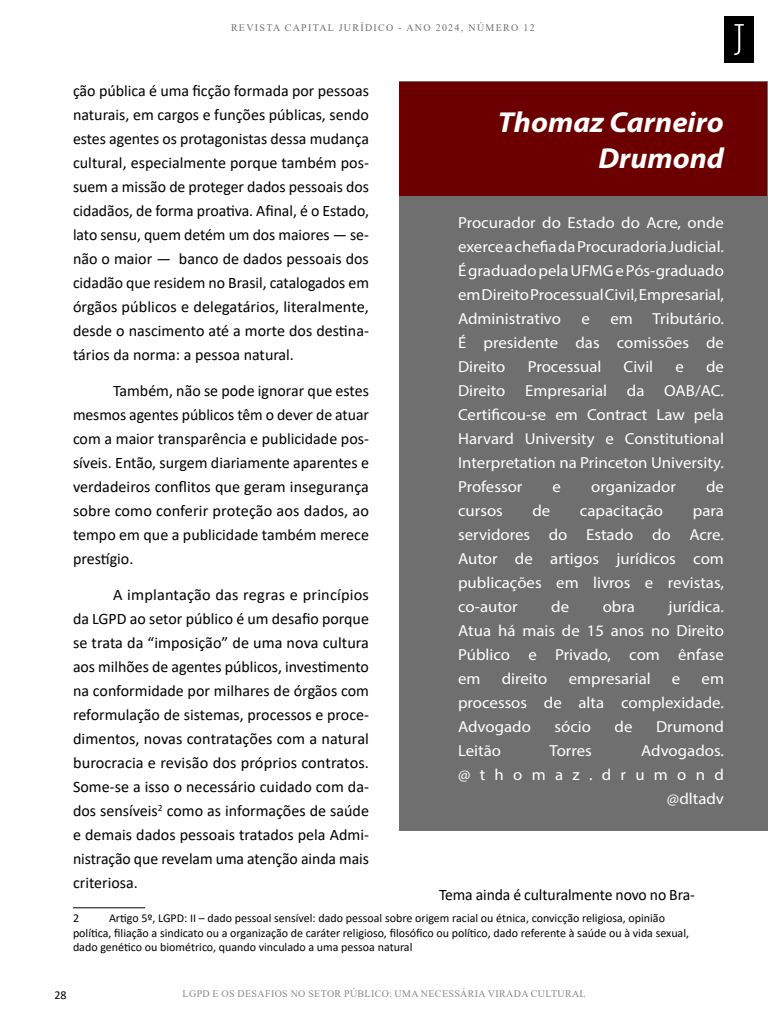
<style>
.page{position:relative;width:768px;height:1024px;background:#fff}
.page>*{position:absolute;margin:0;border:0;box-sizing:border-box;transform-origin:0 0}
.t1{font:italic 700 29px/36px "Myriad Pro";color:#fff;text-align:right;scale:1.05 1}
.t2{font:16px/24px "Calibri";color:#000;text-align:justify}
.t3{font:16px/24px "Myriad Pro";color:#fff;text-align:justify;scale:1.05 1}
.t4{font:12px/14.4px "Calibri";color:#000}
.t5{font:10px "Times New Roman";color:#878787}
.t6{font:10px "Times New Roman";letter-spacing:.13em;color:#6f6f6f}
</style>
<div class="page">
<img style="left:724px;top:16px;width:30px;height:47px">
<div style="left:399px;top:82px;width:369px;height:749px;background:#6f6f6f"></div>
<div style="left:400px;top:82px;width:368px;height:114px;background:#6c0000"></div>
<hr style="left:73px;top:907px;width:72px;height:1px;background:#000">
<p class="t6" style="left:231px;top:20px;width:305px">REVISTA CAPITAL JURÍDICO - ANO 2024, NÚMERO 12</p>
<p class="t2" style="left:73px;top:78px;width:298px">ção pública é uma ficção formada por pessoas naturais, em cargos e funções públicas, sendo estes agentes os protagonistas dessa mudança cultural, especialmente porque também pos&shy;suem a missão de proteger dados pessoais dos cidadãos, de forma proativa. Afinal, é o Estado, lato sensu, quem detém um dos maiores — se&shy;não o maior — banco de dados pessoais dos cidadão que residem no Brasil, catalogados em órgãos públicos e delegatários, literalmente, desde o nascimento até a morte dos destina&shy;tários da norma: a pessoa natural.</p>
<p class="t2" style="left:73px;top:378px;width:298px;text-indent:40px">Também, não se pode ignorar que estes mesmos agentes públicos têm o dever de atuar com a maior transparência e publicidade pos&shy;síveis. Então, surgem diariamente aparentes e verdadeiros conflitos que geram insegurança sobre como conferir proteção aos dados, ao tempo em que a publicidade também merece prestígio.</p>
<p class="t2" style="left:73px;top:582px;width:298px;text-indent:40px">A implantação das regras e princípios da LGPD ao setor público é um desafio porque se trata da “imposição” de uma nova cultura aos milhões de agentes públicos, investimento na conformidade por milhares de órgãos com reformulação de sistemas, processos e proce&shy;dimentos, novas contratações com a natural burocracia e revisão dos próprios contratos.<br>Some-se a isso o necessário cuidado com da&shy;dos sensíveis<sup>2</sup> como as informações de saúde e demais dados pessoais tratados pela Admi&shy;nistração que revelam uma atenção ainda mais criteriosa.</p>
<p class="t4" style="left:73px;top:911px;width:8px">2</p>
<h1 class="t1" style="left:498px;top:103px;width:217px">Thomaz Carneiro<br>Drumond</h1>
<p class="t3" style="left:458px;top:210px;width:255px">Procurador do Estado do Acre, onde exerce a chefia da Procuradoria Judicial.<br>É graduado pela UFMG e Pós-graduado em Direito Processual Civil, Empresarial, Administrativo</p>
<p class="t3" style="left:458px;top:306px;width:255px;text-indent:152px">em Tributário.<br>É presidente das comissões de Direito</p>
<p class="t3" style="left:582px;top:306px;width:10px">e</p>
<p class="t3" style="left:458px;top:354px;width:255px;text-indent:248px">de Direito Empresarial da OAB/AC.<br>Certificou-se em Contract Law pela Harvard University e Constitutional Interpretation na Princeton University.<br>Professor</p>
<p class="t3" style="left:528px;top:354px;width:72px">Processual</p>
<p class="t3" style="left:624px;top:354px;width:30px">Civil</p>
<p class="t3" style="left:675px;top:354px;width:10px">e</p>
<p class="t3" style="left:553px;top:474px;width:10px">e</p>
<p class="t3" style="left:591px;top:474px;width:82px">organizador</p>
<p class="t3" style="left:706px;top:474px;width:19px">de</p>
<p class="t3" style="left:458px;top:498px;width:44px">cursos</p>
<p class="t3" style="left:532px;top:498px;width:19px">de</p>
<p class="t3" style="left:580px;top:498px;width:81px">capacitação</p>
<p class="t3" style="left:458px;top:498px;width:255px;text-indent:235px">para servidores do Estado do Acre.<br>Autor de artigos jurídicos com publicações em livros e revistas, co-autor</p>
<p class="t3" style="left:458px;top:594px;width:255px;text-indent:211px">jurídica.<br>Atua há mais de 15 anos no Direito Público e Privado, com ênfase em</p>
<p class="t3" style="left:551px;top:594px;width:19px">de</p>
<p class="t3" style="left:603px;top:594px;width:32px">obra</p>
<p class="t3" style="left:502px;top:666px;width:45px">direito</p>
<p class="t3" style="left:569px;top:666px;width:80px">empresarial</p>
<p class="t3" style="left:672px;top:666px;width:10px">e</p>
<p class="t3" style="left:458px;top:666px;width:255px;text-indent:244px">em processos de alta complexidade.<br>Advogado</p>
<p class="t3" style="left:554px;top:714px;width:36px">sócio</p>
<p class="t3" style="left:615px;top:714px;width:19px">de</p>
<p class="t3" style="left:656px;top:714px;width:66px">Drumond</p>
<p class="t3" style="left:458px;top:738px;width:255px;text-align:right">Advogados. @thomaz.drumond @dltadv</p>
<p class="t3" style="left:458px;top:738px;width:42px">Leitão</p>
<p class="t3" style="left:550px;top:738px;width:42px">Torres</p>
<p class="t2" style="left:439px;top:882px;width:257px">Tema ainda é culturalmente novo no Bra-</p>
<p class="t4" style="left:73px;top:911px;width:618px;text-indent:36px">Artigo 5º, LGPD: II – dado pessoal sensível: dado pessoal sobre origem racial ou étnica, convicção religiosa, opinião política, filiação a sindicato ou a organização de caráter religioso, filosófico ou político, dado referente à saúde ou à vida sexual, dado genético ou biométrico, quando vinculado a uma pessoa natural</p>
<p class="t4" style="left:55px;top:988px;width:14px">28</p>
<p class="t5" style="left:183px;top:987px;width:63px">LGPD E OS DESAFIOS</p>
<p class="t5" style="left:291px;top:987px;width:26px">NO SETOR</p>
<p class="t5" style="left:344px;top:987px;width:8px">PÚBLICO</p>
<p class="t5" style="left:389px;top:987px;width:15px">: UMA</p>
<p class="t5" style="left:421px;top:987px;width:8px">NECESSÁRIA</p>
<p class="t5" style="left:488px;top:987px;width:8px">VIRADA</p>
<p class="t5" style="left:531px;top:987px;width:8px">CULTURAL</p>
</div>
